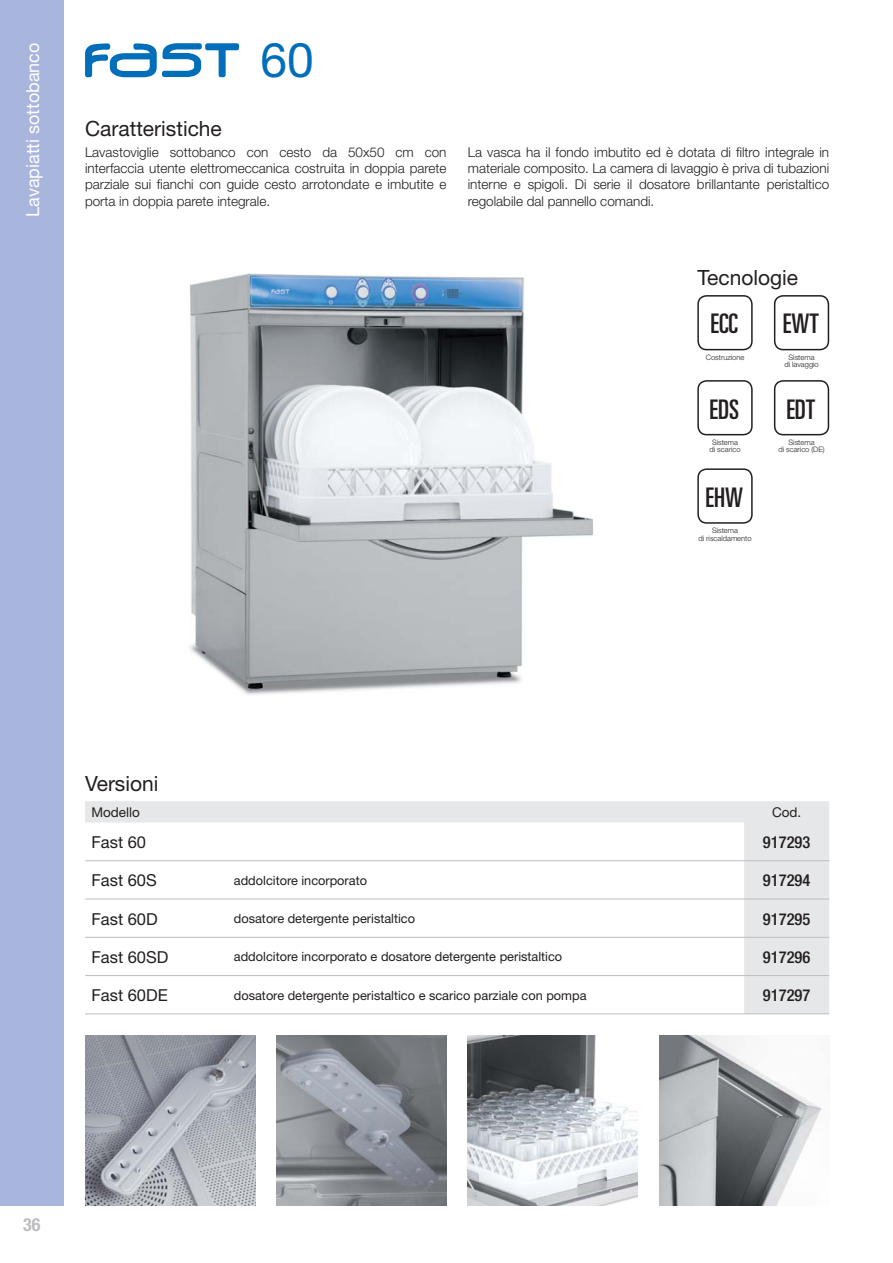
<style>
.page{position:relative;width:893px;height:1263px;background:#fff}
.page>*{position:absolute;margin:0;border:0;box-sizing:border-box;transform-origin:0 0}
.t1{font:48px "Helvetica Neue";color:#006eb9}
.t2{font:ultra-condensed 27px "Univers";color:#231f20}
.t3{font:21px "Helvetica Neue";color:#231f20}
.t4{font:18px "Helvetica Neue";color:#fff}
.t5{font:700 condensed 18px "Helvetica Neue";color:#bbbdc0}
.t6{font:16.5px "Helvetica Neue";color:#231f20}
.t7{font:500 condensed 16.5px "Helvetica Neue";color:#231f20}
.t8{font:300 13.5px/16.2px "Helvetica Neue";color:#231f20;text-align:justify}
.t9{font:13.5px "Helvetica Neue";color:#231f20}
.t10{font:12.75px "Helvetica Neue";color:#231f20}
.t11{font:300 7.5px/7.5px "Helvetica Neue";color:#231f20;text-align:center}
</style>
<div class="page">
<div style="left:0;top:0;width:64px;height:1205px;background:#a8b5dd"></div>
<img style="left:190px;top:273px;width:404px;height:422px">
<svg style="left:85px;top:801px;width:744px;height:212px"></svg>
<hr style="left:85px;top:860px;width:744px;height:1px;background:#bbbdc0">
<hr style="left:85px;top:899px;width:744px;height:1px;background:#bbbdc0">
<hr style="left:85px;top:937px;width:744px;height:1px;background:#bbbdc0">
<hr style="left:85px;top:975px;width:744px;height:1px;background:#bbbdc0">
<hr style="left:85px;top:1013px;width:744px;height:1px;background:#bbbdc0">
<img style="left:659px;top:1035px;width:163px;height:170px">
<img style="left:468px;top:1035px;width:170px;height:170px">
<img style="left:85px;top:1035px;width:170px;height:170px">
<img style="left:276px;top:1035px;width:170px;height:170px">
<svg style="left:85px;top:43px;width:154px;height:34px"></svg>
<div style="left:697px;top:295px;width:56px;height:55px;border:2px solid #231f20;border-radius:9px"></div>
<div style="left:697px;top:380px;width:56px;height:55px;border:2px solid #231f20;border-radius:9px"></div>
<div style="left:774px;top:295px;width:55px;height:55px;border:2px solid #231f20;border-radius:9px"></div>
<div style="left:774px;top:380px;width:55px;height:55px;border:2px solid #231f20;border-radius:9px"></div>
<div style="left:697px;top:468px;width:56px;height:56px;border:2px solid #231f20;border-radius:9px"></div>
<h3 class="t4" style="left:26px;top:217px;width:176px;rotate:-90deg">Lavapiatti sottobanco</h3>
<h1 class="t1" style="left:260px;top:43px;width:55px">60</h1>
<h3 class="t3" style="left:85px;top:121px;width:138px">Caratteristiche</h3>
<p class="t8" style="left:85px;top:145px;width:363px">Lavastoviglie sottobanco con cesto da 50x50 cm con interfaccia utente elettromeccanica costruita in doppia parete parziale sui fianchi con guide cesto arrotondate e imbutite e porta in doppia parete integrale.</p>
<p class="t8" style="left:468px;top:145px;width:363px">La vasca ha il fondo imbutito ed è dotata di filtro integrale in materiale composito. La camera di lavaggio è priva di tubazioni interne e spigoli. Di serie il dosatore brillantante peristaltico regolabile dal pannello comandi.</p>
<h3 class="t3" style="left:697px;top:269px;width:102px">Tecnologie</h3>
<h3 class="t3" style="left:85px;top:775px;width:75px">Versioni</h3>
<h2 class="t2" style="left:711px;top:314px;width:29px">ECC</h2>
<p class="t11" style="left:706px;top:354px;width:40px">Costruzione</p>
<h2 class="t2" style="left:710px;top:399px;width:31px">EDS</h2>
<p class="t11" style="left:709px;top:439px;width:32px">Sistema di scarico</p>
<h2 class="t2" style="left:706px;top:487px;width:39px">EHW</h2>
<p class="t11" style="left:698px;top:527px;width:55px">Sistema<br>di riscaldamento</p>
<h2 class="t2" style="left:783px;top:314px;width:38px">EWT</h2>
<p class="t11" style="left:784px;top:354px;width:36px">Sistema<br>di lavaggio</p>
<h2 class="t2" style="left:786px;top:399px;width:30px">EDT</h2>
<p class="t11" style="left:778px;top:439px;width:48px">Sistema<br>di scarico (DE)</p>
<p class="t9" style="left:91px;top:807px;width:50px">Modello</p>
<p class="t9" style="left:772px;top:807px;width:31px">Cod.</p>
<p class="t6" style="left:91px;top:836px;width:56px">Fast 60</p>
<p class="t7" style="left:763px;top:836px;width:49px">917293</p>
<p class="t6" style="left:91px;top:875px;width:67px">Fast 60S</p>
<p class="t10" style="left:234px;top:876px;width:135px">addolcitore incorporato</p>
<p class="t7" style="left:763px;top:874px;width:49px">917294</p>
<p class="t6" style="left:91px;top:913px;width:68px">Fast 60D</p>
<p class="t10" style="left:234px;top:914px;width:183px">dosatore detergente peristaltico</p>
<p class="t7" style="left:763px;top:913px;width:49px">917295</p>
<p class="t6" style="left:91px;top:951px;width:79px">Fast 60SD</p>
<p class="t10" style="left:234px;top:952px;width:330px">addolcitore incorporato e dosatore detergente peristaltico</p>
<p class="t7" style="left:763px;top:951px;width:49px">917296</p>
<p class="t6" style="left:91px;top:989px;width:78px">Fast 60DE</p>
<p class="t10" style="left:234px;top:991px;width:354px">dosatore detergente peristaltico e scarico parziale con pompa</p>
<p class="t7" style="left:763px;top:989px;width:49px">917297</p>
<h3 class="t5" style="left:23px;top:1218px;width:19px">36</h3>
</div>
